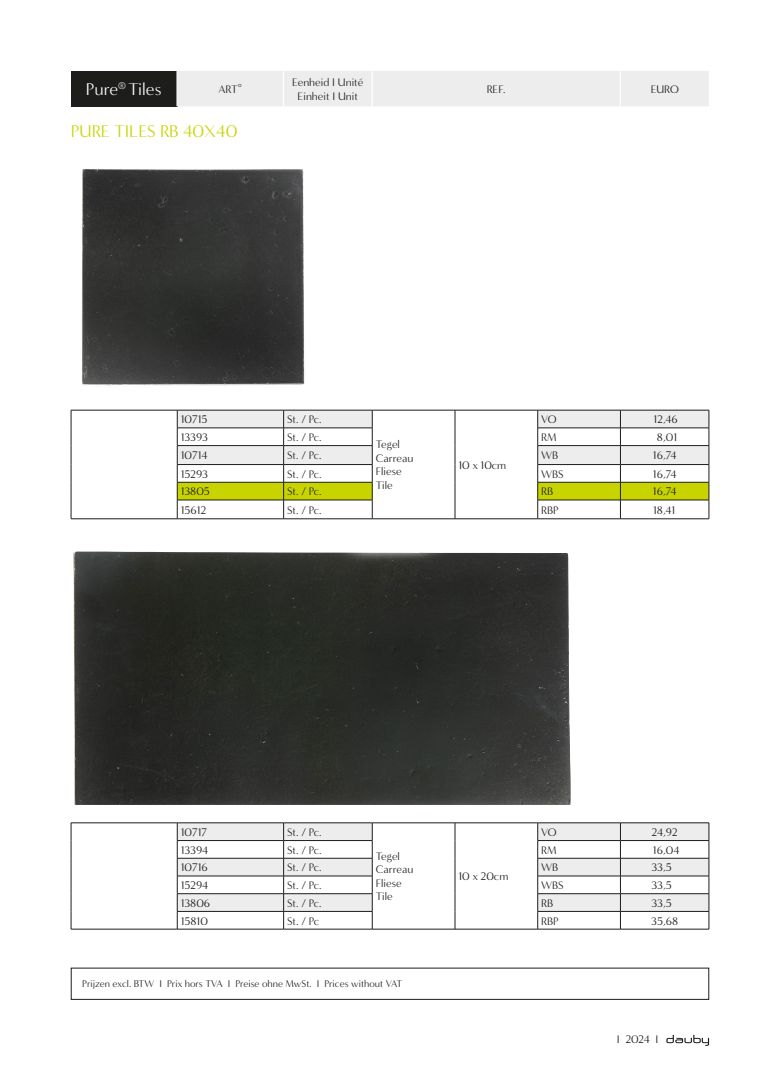
<style>
.page{position:relative;width:780px;height:1088px;background:#fff}
.page>*{position:absolute;margin:0;border:0;box-sizing:border-box;transform-origin:0 0}
.t1{font:17.5px "Minerva Modern";color:#c8d400}
.PURE{font:17.5px "Minerva Modern";color:#fff}
.Tabeltekst{font:11.25px "Minerva Modern";color:#1d1d1b}
.Tabeltekst_laatste_col{font:11.25px "Minerva Modern";color:#1d1d1b}
.Tabeltekst_Centered{font:11.25px "Minerva Modern";color:#1d1d1b}
.Kleine_letters{font:10px "Minerva Modern";color:#1d1d1b}
</style>
<div class="page">
<svg style="left:666px;top:1035px;width:43px;height:11px"></svg>
<div style="left:71px;top:71px;width:106px;height:35px;background:#1d1d1b"></div>
<div style="left:178px;top:71px;width:530px;height:35px;background:#ededed"></div>
<hr style="left:176px;top:71px;width:2px;height:35px;background:#fff">
<hr style="left:283px;top:71px;width:1px;height:35px;background:#fff">
<hr style="left:371px;top:71px;width:2px;height:35px;background:#fff">
<hr style="left:619px;top:71px;width:2px;height:35px;background:#fff">
<div style="left:71px;top:968px;width:638px;height:32px;border:1px solid #1d1d1b"></div>
<img style="left:82px;top:169px;width:223px;height:217px">
<hr style="left:71px;top:410px;width:106px;height:1px;background:#1d1d1b">
<hr style="left:71px;top:518px;width:106px;height:1px;background:#1d1d1b">
<svg style="left:71px;top:410px;width:1px;height:109px"></svg>
<svg style="left:177px;top:410px;width:532px;height:109px"></svg>
<img style="left:73px;top:551px;width:497px;height:254px">
<svg style="left:178px;top:823px;width:530px;height:17px;fill:#ededed"></svg>
<svg style="left:178px;top:840px;width:530px;height:89px"></svg>
<hr style="left:71px;top:822px;width:106px;height:1px;background:#1d1d1b">
<hr style="left:71px;top:929px;width:106px;height:1px;background:#1d1d1b">
<svg style="left:177px;top:823px;width:1px;height:106px"></svg>
<svg style="left:283px;top:823px;width:1px;height:106px"></svg>
<svg style="left:372px;top:823px;width:1px;height:106px"></svg>
<svg style="left:455px;top:823px;width:1px;height:106px"></svg>
<svg style="left:537px;top:823px;width:1px;height:106px"></svg>
<svg style="left:620px;top:823px;width:1px;height:106px"></svg>
<hr style="left:177px;top:822px;width:106px;height:1px;background:#1d1d1b">
<hr style="left:283px;top:822px;width:89px;height:1px;background:#1d1d1b">
<hr style="left:372px;top:822px;width:83px;height:1px;background:#1d1d1b">
<hr style="left:455px;top:822px;width:82px;height:1px;background:#1d1d1b">
<hr style="left:537px;top:822px;width:83px;height:1px;background:#1d1d1b">
<hr style="left:620px;top:822px;width:89px;height:1px;background:#1d1d1b">
<hr style="left:177px;top:840px;width:106px;height:1px;background:#1d1d1b">
<hr style="left:283px;top:840px;width:89px;height:1px;background:#1d1d1b">
<hr style="left:537px;top:840px;width:83px;height:1px;background:#1d1d1b">
<hr style="left:620px;top:840px;width:89px;height:1px;background:#1d1d1b">
<hr style="left:177px;top:858px;width:106px;height:1px;background:#1d1d1b">
<hr style="left:283px;top:858px;width:89px;height:1px;background:#1d1d1b">
<hr style="left:537px;top:858px;width:83px;height:1px;background:#1d1d1b">
<hr style="left:620px;top:858px;width:89px;height:1px;background:#1d1d1b">
<hr style="left:177px;top:876px;width:106px;height:1px;background:#1d1d1b">
<hr style="left:283px;top:876px;width:89px;height:1px;background:#1d1d1b">
<hr style="left:537px;top:876px;width:83px;height:1px;background:#1d1d1b">
<hr style="left:620px;top:876px;width:89px;height:1px;background:#1d1d1b">
<hr style="left:177px;top:893px;width:106px;height:1px;background:#1d1d1b">
<hr style="left:283px;top:893px;width:89px;height:1px;background:#1d1d1b">
<hr style="left:537px;top:893px;width:83px;height:1px;background:#1d1d1b">
<hr style="left:620px;top:893px;width:89px;height:1px;background:#1d1d1b">
<hr style="left:177px;top:911px;width:106px;height:1px;background:#1d1d1b">
<hr style="left:283px;top:911px;width:89px;height:1px;background:#1d1d1b">
<hr style="left:537px;top:911px;width:83px;height:1px;background:#1d1d1b">
<hr style="left:620px;top:911px;width:89px;height:1px;background:#1d1d1b">
<hr style="left:177px;top:929px;width:106px;height:1px;background:#1d1d1b">
<hr style="left:283px;top:929px;width:89px;height:1px;background:#1d1d1b">
<hr style="left:372px;top:929px;width:83px;height:1px;background:#1d1d1b">
<hr style="left:455px;top:929px;width:82px;height:1px;background:#1d1d1b">
<hr style="left:537px;top:929px;width:83px;height:1px;background:#1d1d1b">
<hr style="left:620px;top:929px;width:89px;height:1px;background:#1d1d1b">
<svg style="left:71px;top:823px;width:1px;height:106px"></svg>
<svg style="left:708px;top:823px;width:1px;height:106px"></svg>
<p class="PURE" style="left:86px;top:79px;width:77px">Pure<sup>®</sup> Tiles</p>
<p class="Tabeltekst_Centered" style="left:218px;top:83px;width:25px">ART°</p>
<p class="t1" style="left:71px;top:121px;width:168px">PURE TILES RB 40X40</p>
<p class="Tabeltekst_Centered" style="left:292px;top:76px;width:73px">Eenheid I Unité</p>
<p class="Tabeltekst_Centered" style="left:297px;top:89px;width:62px">Einheit I Unit</p>
<p class="Tabeltekst" style="left:181px;top:413px;width:28px">10715</p>
<p class="Tabeltekst" style="left:287px;top:413px;width:36px">St. / Pc.</p>
<p class="Tabeltekst_Centered" style="left:486px;top:83px;width:21px">REF.</p>
<p class="Tabeltekst_Centered" style="left:650px;top:83px;width:30px">EURO</p>
<p class="Tabeltekst" style="left:541px;top:413px;width:17px">VO</p>
<p class="Tabeltekst_laatste_col" style="left:653px;top:413px;width:26px">12,46</p>
<p class="Tabeltekst" style="left:181px;top:431px;width:29px">13393</p>
<p class="Tabeltekst" style="left:287px;top:431px;width:36px">St. / Pc.</p>
<p class="Tabeltekst" style="left:541px;top:431px;width:17px">RM</p>
<p class="Tabeltekst_laatste_col" style="left:657px;top:431px;width:22px">8,01</p>
<p class="Tabeltekst" style="left:181px;top:449px;width:28px">10714</p>
<p class="Tabeltekst" style="left:287px;top:449px;width:36px">St. / Pc.</p>
<p class="Tabeltekst" style="left:541px;top:449px;width:18px">WB</p>
<p class="Tabeltekst_laatste_col" style="left:653px;top:449px;width:25px">16,74</p>
<p class="Tabeltekst" style="left:181px;top:467px;width:29px">15293</p>
<p class="Tabeltekst" style="left:287px;top:467px;width:36px">St. / Pc.</p>
<p class="Tabeltekst" style="left:541px;top:467px;width:24px">WBS</p>
<p class="Tabeltekst_laatste_col" style="left:653px;top:467px;width:25px">16,74</p>
<p class="Tabeltekst" style="left:181px;top:485px;width:31px">13805</p>
<p class="Tabeltekst" style="left:287px;top:485px;width:36px">St. / Pc.</p>
<p class="Tabeltekst" style="left:541px;top:485px;width:13px">RB</p>
<p class="Tabeltekst_laatste_col" style="left:653px;top:485px;width:25px">16,74</p>
<p class="Tabeltekst" style="left:181px;top:503px;width:27px">15612</p>
<p class="Tabeltekst" style="left:287px;top:503px;width:36px">St. / Pc.</p>
<p class="Tabeltekst" style="left:541px;top:503px;width:19px">RBP</p>
<p class="Tabeltekst_laatste_col" style="left:653px;top:503px;width:24px">18,41</p>
<p class="Tabeltekst" style="left:376px;top:438px;width:26px">Tegel</p>
<p class="Tabeltekst" style="left:376px;top:452px;width:39px">Carreau</p>
<p class="Tabeltekst" style="left:376px;top:465px;width:27px">Fliese</p>
<p class="Tabeltekst" style="left:376px;top:479px;width:18px">Tile</p>
<p class="Tabeltekst" style="left:458px;top:458px;width:49px">10 x 10cm</p>
<p class="Tabeltekst" style="left:181px;top:826px;width:28px">10717</p>
<p class="Tabeltekst" style="left:287px;top:826px;width:36px">St. / Pc.</p>
<p class="Tabeltekst" style="left:541px;top:826px;width:17px">VO</p>
<p class="Tabeltekst_laatste_col" style="left:651px;top:826px;width:28px">24,92</p>
<p class="Tabeltekst" style="left:181px;top:843px;width:29px">13394</p>
<p class="Tabeltekst" style="left:287px;top:843px;width:36px">St. / Pc.</p>
<p class="Tabeltekst" style="left:541px;top:843px;width:17px">RM</p>
<p class="Tabeltekst_laatste_col" style="left:653px;top:843px;width:28px">16,04</p>
<p class="Tabeltekst" style="left:181px;top:861px;width:28px">10716</p>
<p class="Tabeltekst" style="left:287px;top:861px;width:36px">St. / Pc.</p>
<p class="Tabeltekst" style="left:541px;top:861px;width:18px">WB</p>
<p class="Tabeltekst_laatste_col" style="left:651px;top:861px;width:22px">33,5</p>
<p class="Tabeltekst" style="left:181px;top:879px;width:29px">15294</p>
<p class="Tabeltekst" style="left:287px;top:879px;width:36px">St. / Pc.</p>
<p class="Tabeltekst" style="left:541px;top:879px;width:24px">WBS</p>
<p class="Tabeltekst_laatste_col" style="left:651px;top:879px;width:22px">33,5</p>
<p class="Tabeltekst" style="left:181px;top:896px;width:31px">13806</p>
<p class="Tabeltekst" style="left:287px;top:896px;width:36px">St. / Pc.</p>
<p class="Tabeltekst" style="left:541px;top:896px;width:13px">RB</p>
<p class="Tabeltekst_laatste_col" style="left:651px;top:896px;width:22px">33,5</p>
<p class="Tabeltekst" style="left:181px;top:914px;width:29px">15810</p>
<p class="Tabeltekst" style="left:287px;top:914px;width:34px">St. / Pc</p>
<p class="Tabeltekst" style="left:541px;top:914px;width:19px">RBP</p>
<p class="Tabeltekst_laatste_col" style="left:651px;top:914px;width:29px">35,68</p>
<p class="Tabeltekst" style="left:376px;top:850px;width:26px">Tegel</p>
<p class="Tabeltekst" style="left:376px;top:863px;width:39px">Carreau</p>
<p class="Tabeltekst" style="left:376px;top:877px;width:27px">Fliese</p>
<p class="Tabeltekst" style="left:376px;top:890px;width:18px">Tile</p>
<p class="Tabeltekst" style="left:458px;top:870px;width:51px">10 x 20cm</p>
<p class="Kleine_letters" style="left:82px;top:977px;width:322px">Prijzen excl. BTW I Prix hors TVA I Preise ohne MwSt. I Prices without VAT</p>
<p class="Tabeltekst_Centered" style="left:617px;top:1033px;width:43px">I 2024 I</p>
</div>
